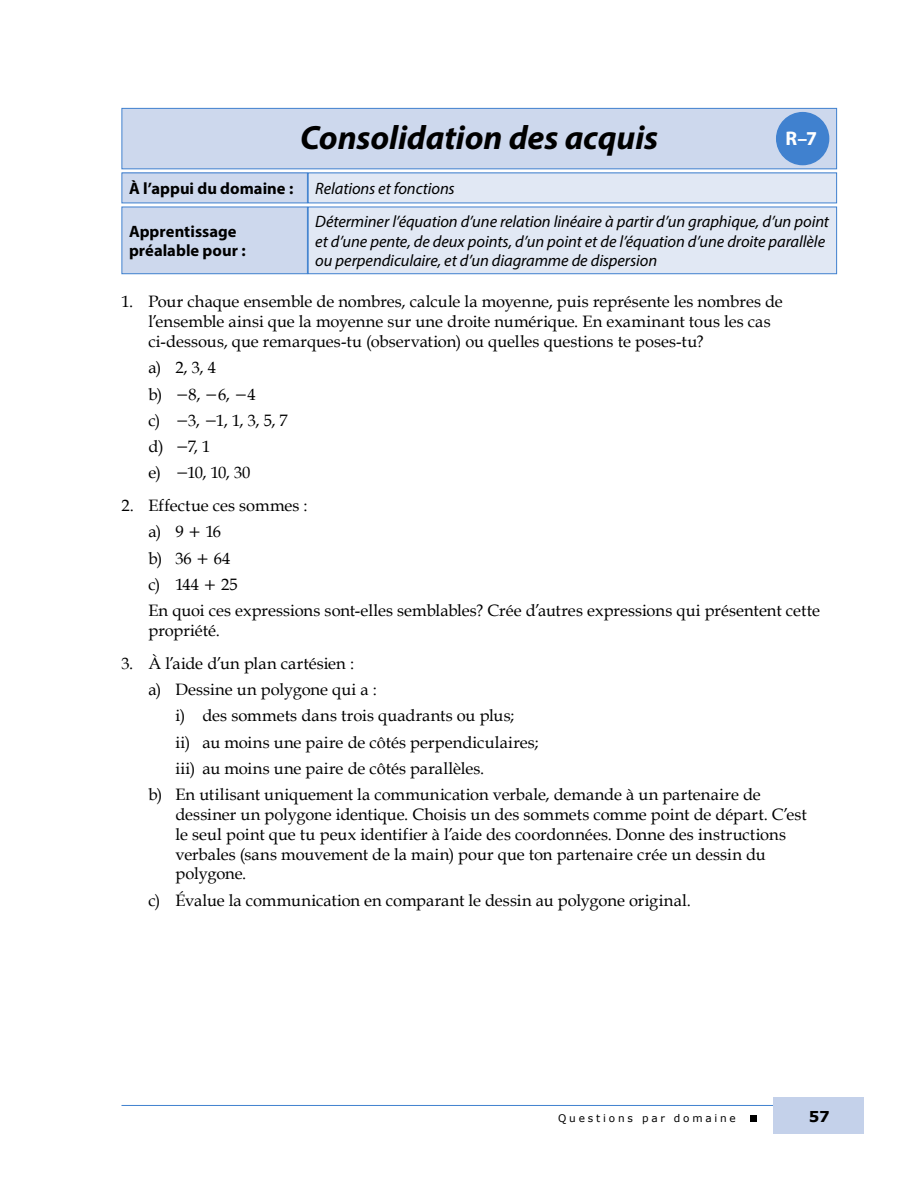
<style>
.page{position:relative;width:918px;height:1188px;background:#fff}
.page>*{position:absolute;margin:0;border:0;box-sizing:border-box;transform-origin:0 0}
.Heading_1_Mental_Math{font:italic 700 33.75px "Myriad Pro";letter-spacing:-.005em;color:#000}
.t1{font:700 19.8px "Myriad Pro";color:#fff}
.Assignment_Number_B___06{font:16.5px/19.8px "Book Antiqua";color:#000}
.Assignment_Number_A___06{font:16.5px/19.8px "Book Antiqua";color:#000}
.Heading_3_Unit_Heading{font:italic 16.5px/19.8px "Myriad Pro";letter-spacing:-.005em;color:#000}
.Assignment_Number_C___06{font:16.5px "Book Antiqua";letter-spacing:.005em;color:#000}
.Assignment_Number_A___12{font:16.5px/19.8px "Book Antiqua";color:#000}
.Assignment_Number_B___12{font:16.5px "Book Antiqua";letter-spacing:-.01em;color:#000}
.Heading_3_Unit_Heading-2{font:700 16.5px/19.8px "Myriad Pro";color:#000}
.t2{font:700 15px "Verdana";color:#000}
.t3{font:10.5px "Verdana";letter-spacing:.27em;color:#000}
</style>
<div class="page">
<hr style="left:122px;top:1105px;width:730px;height:1px;background:#4081cf">
<div style="left:774px;top:1097px;width:90px;height:37px;background:#c4d1ea"></div>
<div style="left:750px;top:1115px;width:7px;height:7px;background:#000"></div>
<div style="left:122px;top:108px;width:715px;height:61px;background:#cdd8ed"></div>
<div style="left:122px;top:108px;width:715px;height:61px;border:1px solid #4081cf"></div>
<div style="left:777px;top:113px;width:52px;height:52px;background:#4081cf;border-radius:50%"></div>
<div style="left:776px;top:112px;width:53px;height:53px;border:1px solid #4081cf;border-radius:50%"></div>
<div style="left:122px;top:173px;width:185px;height:30px;background:#cdd8ed"></div>
<div style="left:308px;top:173px;width:529px;height:30px;background:#e1e8f4"></div>
<div style="left:122px;top:207px;width:185px;height:67px;background:#cdd8ed"></div>
<div style="left:122px;top:207px;width:186px;height:67px;border:1px solid #4081cf"></div>
<div style="left:308px;top:207px;width:529px;height:67px;background:#e1e8f4"></div>
<div style="left:308px;top:207px;width:529px;height:67px;border:1px solid #4081cf"></div>
<p class="Heading_1_Mental_Math" style="left:300px;top:115px;width:360px">Consolidation des acquis</p>
<p class="t1" style="left:786px;top:126px;width:33px">R–7</p>
<p class="Heading_3_Unit_Heading-2" style="left:129px;top:178px;width:166px">À l’appui du domaine :</p>
<p class="Heading_3_Unit_Heading" style="left:315px;top:178px;width:141px">Relations et fonctions</p>
<p class="Heading_3_Unit_Heading-2" style="left:129px;top:221px;width:118px">Apprentissage préalable pour :</p>
<p class="Heading_3_Unit_Heading" style="left:315px;top:211px;width:515px">Déterminer l’équation d’une relation linéaire à partir d’un graphique, d’un point et d’une pente, de deux points, d’un point et de l’équation d’une droite parallèle ou perpendiculaire, et d’un diagramme de dispersion</p>
<p class="Assignment_Number_A___06" style="left:148px;top:292px;width:636px;text-indent:-27px">1. Pour chaque ensemble de nombres, calcule la moyenne, puis représente les nombres de l’ensemble ainsi que la moyenne sur une droite numérique. En examinant tous les cas ci-dessous, que remarques-tu (observation) ou quelles questions te poses-tu?</p>
<p class="Assignment_Number_B___06" style="left:148px;top:357px;width:69px">a) 2, 3, 4</p>
<p class="Assignment_Number_B___06" style="left:148px;top:384px;width:109px">b) 8, 6, 4</p>
<p class="Assignment_Number_B___06" style="left:148px;top:410px;width:141px">c) 3, 1, 1, 3, 5, 7</p>
<p class="Assignment_Number_B___06" style="left:148px;top:436px;width:63px">d) 7, 1</p>
<p class="Assignment_Number_B___12" style="left:148px;top:461px;width:104px">e) 10, 10, 30</p>
<p class="Assignment_Number_A___06" style="left:122px;top:495px;width:188px">2. Effectue ces sommes :</p>
<p class="Assignment_Number_B___06" style="left:148px;top:522px;width:37px">a) 9</p>
<p class="Assignment_Number_B___06" style="left:206px;top:522px;width:17px">16</p>
<p class="Assignment_Number_B___06" style="left:148px;top:548px;width:45px">b) 36</p>
<p class="Assignment_Number_B___06" style="left:214px;top:548px;width:18px">64</p>
<p class="Assignment_Number_B___06" style="left:148px;top:574px;width:52px">c) 144</p>
<p class="Assignment_Number_B___06" style="left:221px;top:574px;width:18px">25</p>
<p class="Assignment_Number_A___12" style="left:148px;top:600px;width:673px">En quoi ces expressions sont-elles semblables? Crée d’autres expressions qui présentent cette propriété.</p>
<p class="Assignment_Number_A___06" style="left:122px;top:653px;width:234px">3. À l’aide d’un plan cartésien :</p>
<p class="Assignment_Number_B___06" style="left:148px;top:679px;width:230px">a) Dessine un polygone qui a :</p>
<p class="Assignment_Number_C___06" style="left:176px;top:704px;width:340px">i) des sommets dans trois quadrants ou plus;</p>
<p class="Assignment_Number_C___06" style="left:176px;top:731px;width:365px">ii) au moins une paire de côtés perpendiculaires;</p>
<p class="Assignment_Number_C___06" style="left:176px;top:757px;width:310px">iii) au moins une paire de côtés parallèles.</p>
<p class="Assignment_Number_B___06" style="left:176px;top:784px;width:633px;text-indent:-27px">b) En utilisant uniquement la communication verbale, demande à un partenaire de dessiner un polygone identique. Choisis un des sommets comme point de départ. C’est le seul point que tu peux identifier à l’aide des coordonnées. Donne des instructions verbales (sans mouvement de la main) pour que ton partenaire crée un dessin du polygone.</p>
<p class="Assignment_Number_B___12" style="left:148px;top:889px;width:544px">c) Évalue la communication en comparant le dessin au polygone original.</p>
<p class="t3" style="left:558px;top:1111px;width:179px">Questions par domaine</p>
<p class="t2" style="left:809px;top:1106px;width:23px">57</p>
</div>
